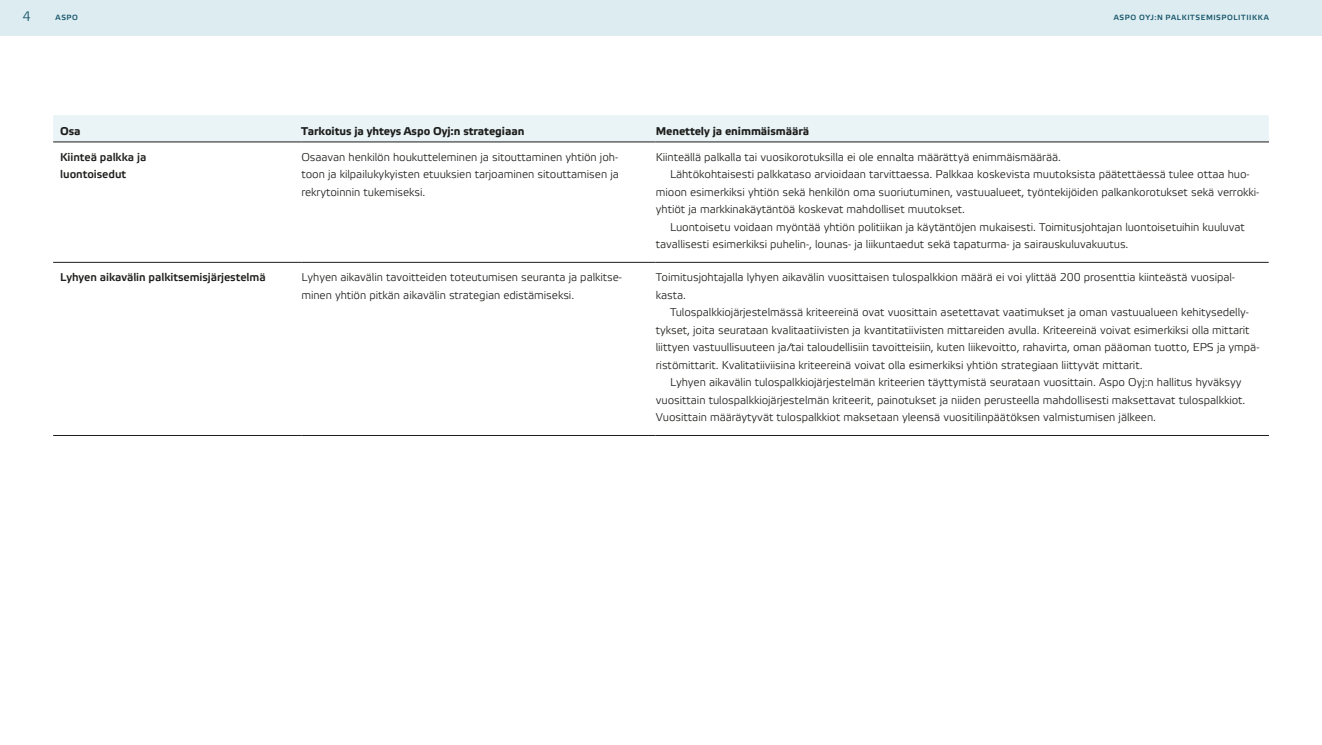
<style>
.page{position:relative;width:1322px;height:745px;background:#fff}
.page>*{position:absolute;margin:0;border:0;box-sizing:border-box;transform-origin:0 0}
.t1{font:13.75px "Etelka Light Pro";color:#165569}
.t2{font:300 11.25px/17.5px "Etelka";letter-spacing:-.005em;color:#1d1d1b}
.t3{font:700 11.25px "Etelka Text";letter-spacing:-.005em;color:#1d1d1b}
.t4{font:700 11.25px/17.5px "Etelka Light Pro";letter-spacing:-.005em;color:#1d1d1b}
.t5{font:700 7.5px "Etelka Light Pro";letter-spacing:.085em;color:#165569}
</style>
<div class="page">
<div style="left:0;top:0;width:1322px;height:35px;background:#dcecf1"></div>
<div style="left:53px;top:115px;width:1216px;height:26px;background:#eaf4f7"></div>
<hr style="left:53px;top:141px;width:248px;height:1px;background:#1d1d1b">
<hr style="left:301px;top:141px;width:355px;height:1px;background:#1d1d1b">
<hr style="left:656px;top:141px;width:613px;height:1px;background:#1d1d1b">
<hr style="left:53px;top:262px;width:248px;height:1px;background:#1d1d1b">
<hr style="left:301px;top:262px;width:355px;height:1px;background:#1d1d1b">
<hr style="left:656px;top:262px;width:612px;height:1px;background:#1d1d1b">
<hr style="left:53px;top:435px;width:248px;height:1px;background:#1d1d1b">
<hr style="left:301px;top:435px;width:355px;height:1px;background:#1d1d1b">
<hr style="left:656px;top:435px;width:613px;height:1px;background:#1d1d1b">
<p class="t1" style="left:22px;top:9px;width:10px">4</p>
<p class="t5" style="left:55px;top:14px;width:24px">ASPO</p>
<p class="t5" style="left:1113px;top:14px;width:157px">ASPO OYJ:N PALKITSEMISPOLITIIKKA</p>
<p class="t3" style="left:60px;top:124px;width:22px">Osa</p>
<p class="t3" style="left:301px;top:124px;width:225px">Tarkoitus ja yhteys Aspo Oyj:n strategiaan</p>
<p class="t3" style="left:656px;top:124px;width:155px">Menettely ja enimmäismäärä</p>
<p class="t4" style="left:60px;top:148px;width:88px">Kiinteä palkka ja luontoisedut</p>
<p class="t2" style="left:301px;top:148px;width:319px;text-align:justify">Osaavan henkilön houkutteleminen ja sitouttaminen yhtiön joh&shy;toon ja kilpailukykyisten etuuksien tarjoaminen sitouttamisen ja rekrytoinnin tukemiseksi.</p>
<p class="t2" style="left:656px;top:148px;width:407px">Kiinteällä palkalla tai vuosikorotuksilla ei ole ennalta määrättyä enimmäismäärää.</p>
<p class="t2" style="left:670px;top:166px;width:581px">Lähtökohtaisesti palkkataso arvioidaan tarvittaessa. Palkkaa koskevista muutoksista päätettäessä tulee ottaa huo-</p>
<p class="t2" style="left:656px;top:183px;width:605px">mioon esimerkiksi yhtiön sekä henkilön oma suoriutuminen, vastuualueet, työntekijöiden palkankorotukset sekä verrokki-</p>
<p class="t2" style="left:656px;top:201px;width:311px">yhtiöt ja markkinakäytäntöä koskevat mahdolliset muutokset.</p>
<p class="t2" style="left:670px;top:218px;width:576px">Luontoisetu voidaan myöntää yhtiön politiikan ja käytäntöjen mukaisesti. Toimitusjohtajan luontoisetuihin kuuluvat</p>
<p class="t2" style="left:656px;top:236px;width:474px">tavallisesti esimerkiksi puhelin-, lounas- ja liikuntaedut sekä tapaturma- ja sairauskuluvakuutus.</p>
<p class="t4" style="left:60px;top:269px;width:207px">Lyhyen aikavälin palkitsemisjärjestelmä</p>
<p class="t2" style="left:301px;top:268px;width:322px">Lyhyen aikavälin tavoitteiden toteutumisen seuranta ja palkitse&shy;minen yhtiön pitkän aikavälin strategian edistämiseksi.</p>
<p class="t2" style="left:656px;top:268px;width:581px">Toimitusjohtajalla lyhyen aikavälin vuosittaisen tulospalkkion määrä ei voi ylittää 200 prosenttia kiinteästä vuosipal&shy;kasta.</p>
<p class="t2" style="left:670px;top:303px;width:580px">Tulospalkkiojärjestelmässä kriteereinä ovat vuosittain asetettavat vaatimukset ja oman vastuualueen kehitysedelly-</p>
<p class="t2" style="left:656px;top:321px;width:595px">tykset, joita seurataan kvalitaatiivisten ja kvantitatiivisten mittareiden avulla. Kriteereinä voivat esimerkiksi olla mittarit</p>
<p class="t2" style="left:656px;top:338px;width:605px">liittyen vastuullisuuteen ja/tai taloudellisiin tavoitteisiin, kuten liikevoitto, rahavirta, oman pääoman tuotto, EPS ja ympä-</p>
<p class="t2" style="left:656px;top:356px;width:488px">ristömittarit. Kvalitatiiviisina kriteereinä voivat olla esimerkiksi yhtiön strategiaan liittyvät mittarit.</p>
<p class="t2" style="left:670px;top:373px;width:573px">Lyhyen aikavälin tulospalkkiojärjestelmän kriteerien täyttymistä seurataan vuosittain. Aspo Oyj:n hallitus hyväksyy</p>
<p class="t2" style="left:656px;top:391px;width:591px">vuosittain tulospalkkiojärjestelmän kriteerit, painotukset ja niiden perusteella mahdollisesti maksettavat tulospalkkiot.</p>
<p class="t2" style="left:656px;top:408px;width:502px">Vuosittain määräytyvät tulospalkkiot maksetaan yleensä vuositilinpäätöksen valmistumisen jälkeen.</p>
</div>
